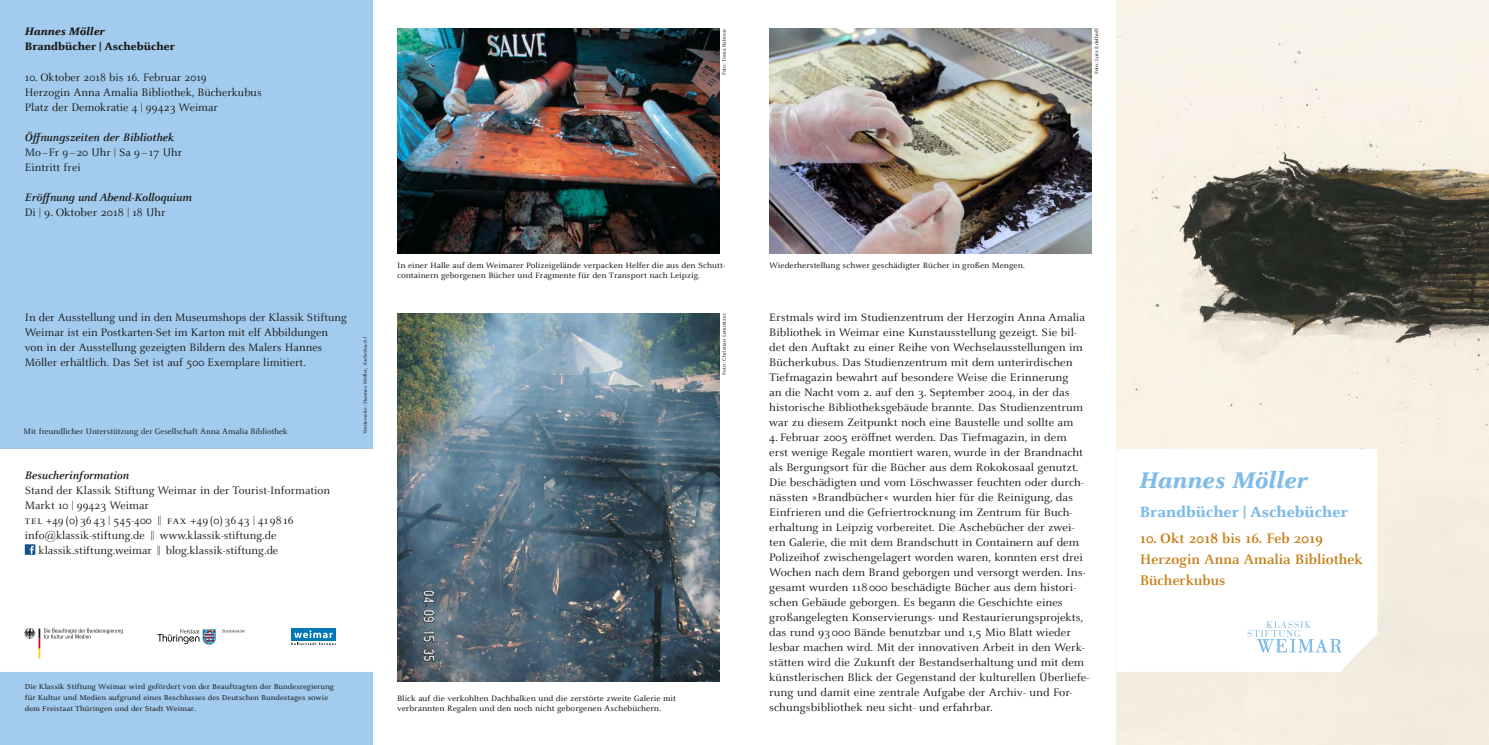
<style>
.page{position:relative;width:1489px;height:745px;background:#fff}
.page>*{position:absolute;margin:0;border:0;box-sizing:border-box;transform-origin:0 0}
.t1{font:italic 800 25px "Celeste Pro";color:#80bce8}
.t2{font:800 16.5px "Celeste Pro";color:#80bce8}
.t3{font:700 15.12px/21px "Celeste Pro";color:#c67e16}
.t4{font:11.88px/15px "Celeste Pro";color:#1a1a18;scale:1.04 1}
.t5{font:11.88px/15px "Celeste Pro";color:#1a1a18}
.t6{font:italic 700 11.88px "Celeste Pro";color:#1a1a18}
.t7{font:800 11.88px "Celeste Pro";color:#1a1a18}
.t8{font:italic 800 11.88px "Celeste Pro";color:#1a1a18}
.t9{font:8.75px "Celeste Pro";color:#1a1a18}
.t10{font:8.12px/10px "Celeste Small Text OT";color:#1a1a18}
.t11{font:7.5px/11.2px "Celeste Small Text OT";color:#1a1a18}
.t12{font:5px "Celeste Small Text OT";color:#1a1a18}
.s1{font-style:italic}
</style>
<div class="page">
<img style="left:1116px;top:0;width:372px;height:595px">
<div style="left:0;top:0;width:372px;height:744px;background:#a2cbee"></div>
<div style="left:0;top:448px;width:373px;height:223px;background:#fff"></div>
<svg style="left:1116px;top:448px;width:261px;height:223px"></svg>
<svg style="left:1247px;top:620px;width:94px;height:32px"></svg>
<div style="left:25px;top:544px;width:10px;height:10px;background:#175390"></div>
<svg style="left:30px;top:545px;width:4px;height:8px"></svg>
<svg style="left:24px;top:627px;width:99px;height:31px"></svg>
<div style="left:291px;top:628px;width:45px;height:12px;background:#0077ba"></div>
<svg style="left:291px;top:630px;width:45px;height:15px"></svg>
<svg style="left:157px;top:629px;width:59px;height:15px"></svg>
<svg style="left:222px;top:629px;width:23px;height:3px"></svg>
<img style="left:397px;top:313px;width:322px;height:367px">
<img style="left:397px;top:28px;width:322px;height:225px">
<img style="left:769px;top:28px;width:322px;height:225px">
<p class="t8" style="left:25px;top:24px;width:82px">Hannes Möller</p>
<p class="t7" style="left:25px;top:39px;width:152px">Brandbücher | Aschebücher</p>
<p class="t5" style="left:25px;top:69px;width:238px">10. Oktober 2018 bis 16. Februar 2019<br>Herzogin Anna Amalia Bibliothek, Bücherkubus<br>Platz der Demokratie 4 | 99423 Weimar</p>
<p class="t6" style="left:25px;top:129px;width:151px">Öffnungszeiten der Bibliothek</p>
<p class="t5" style="left:25px;top:144px;width:159px">Mo–Fr 9–20 Uhr | Sa 9 –17 Uhr<br>Eintritt frei</p>
<p class="t6" style="left:25px;top:189px;width:168px">Eröffnung und Abend-Kolloquium</p>
<p class="t5" style="left:25px;top:204px;width:142px">Di | 9. Oktober 2018 | 18 Uhr</p>
<p class="t5" style="left:25px;top:309px;width:324px">In der Ausstellung und in den Museumshops der Klassik Stiftung Weimar ist ein Postkarten-Set im Karton mit elf Abbildungen von in der Ausstellung gezeigten Bildern des Malers Hannes Möller erhältlich. Das Set ist auf 500 Exemplare limitiert.</p>
<p class="t9" style="left:24px;top:426px;width:265px">Mit freundlicher Unterstützung der Gesellschaft Anna Amalia Bibliothek</p>
<p class="t6" style="left:25px;top:467px;width:106px">Besucherinformation</p>
<p class="t5" style="left:25px;top:482px;width:307px">Stand der Klassik Stiftung Weimar in der Tourist-Information</p>
<p class="t5" style="left:25px;top:497px;width:125px">Markt 10 | 99423 Weimar</p>
<p class="t5" style="left:25px;top:512px;width:270px">tel +49 (0)3643 | 545-400 || fax +49(0)3643 | 419816</p>
<p class="t5" style="left:25px;top:527px;width:253px">info@klassik-stiftung.de || www.klassik-stiftung.de</p>
<p class="t5" style="left:39px;top:542px;width:241px">klassik.stiftung.weimar || blog.klassik-stiftung.de</p>
<p class="t12" style="left:362px;top:434px;width:99px;rotate:-90deg">Vorderseite: Hannes Möller, <span class="s1">Aschebuch I</span></p>
<p class="t11" style="left:25px;top:680px;width:311px">Die Klassik Stiftung Weimar wird gefördert von der Beauftragten der Bundesregierung für Kultur und Medien aufgrund eines Beschlusses des Deutschen Bundestages sowie dem Freistaat Thüringen und der Stadt Weimar.</p>
<p class="t12" style="left:721px;top:75px;width:48px;rotate:-90deg">Foto: Toma Babovic</p>
<p class="t12" style="left:1093px;top:74px;width:48px;rotate:-90deg">Foto: Lutz Edelhoff</p>
<p class="t10" style="left:397px;top:260px;width:330px">In einer Halle auf dem Weimarer Polizeigelände verpacken Helfer die aus den Schutt&shy;containern geborgenen Bücher und Fragmente für den Transport nach Leipzig.</p>
<p class="t10" style="left:769px;top:260px;width:257px">Wiederherstellung schwer geschädigter Bücher in großen Mengen.</p>
<p class="t10" style="left:397px;top:693px;width:280px">Blick auf die verkohlten Dachbalken und die zerstörte zweite Galerie mit verbrannten Regalen und den noch nicht geborgenen Aschebüchern.</p>
<p class="t12" style="left:721px;top:374px;width:63px;rotate:-90deg">Foto: Christian Lemnitzer</p>
<p class="t4" style="left:769px;top:309px;width:305px">Erstmals wird im Studienzentrum der Herzogin Anna Amalia Bibliothek in Weimar eine Kunstausstellung gezeigt. Sie bil&shy;det den Auftakt zu einer Reihe von Wechselausstellungen im Bücherkubus. Das Studienzentrum mit dem unterirdischen Tiefmagazin bewahrt auf besondere Weise die Erinnerung<br>an die Nacht vom 2. auf den 3. September 2004, in der das historische Bibliotheksgebäude brannte. Das Studienzentrum war zu diesem Zeitpunkt noch eine Baustelle und sollte am</p>
<p class="t4" style="left:769px;top:429px;width:309px">4. Februar 2005 eröffnet werden. Das Tiefmagazin, in dem<br>erst wenige Regale montiert waren, wurde in der Brandnacht als Bergungsort für die Bücher aus dem Rokokosaal genutzt.<br>Die beschädigten und vom Löschwasser feuchten oder durch&shy;nässten »Brandbücher« wurden hier für die Reinigung, das Einfrieren und die Gefriertrocknung im Zentrum für Buch&shy;erhaltung in Leipzig vorbereitet. Die Aschebücher der zwei&shy;ten Galerie, die mit dem Brandschutt in Containern auf dem Polizeihof zwischengelagert worden waren, konnten erst drei Wochen nach dem Brand geborgen und versorgt werden. Ins&shy;gesamt wurden 118000 beschädigte Bücher aus dem histori&shy;schen Gebäude geborgen. Es begann die Geschichte eines großangelegten Konservierungs- und Restaurierungsprojekts, das rund 93000 Bände benutzbar und 1,5 Mio Blatt wieder lesbar machen wird. Mit der innovativen Arbeit in den Werk&shy;stätten wird die Zukunft der Bestandserhaltung und mit dem künstlerischen Blick der Gegenstand der kulturellen Überliefe&shy;rung und damit eine zentrale Aufgabe der Archiv- und For&shy;schungsbibliothek neu sicht- und erfahrbar.</p>
<h1 class="t1" style="left:1138px;top:464px;width:170px">Hannes Möller</h1>
<h2 class="t2" style="left:1139px;top:500px;width:209px">Brandbücher | Aschebücher</h2>
<p class="t3" style="left:1139px;top:527px;width:225px">10. Okt 2018 bis 16. Feb 2019<br>Herzogin Anna Amalia Bibliothek<br>Bücherkubus</p>
</div>
